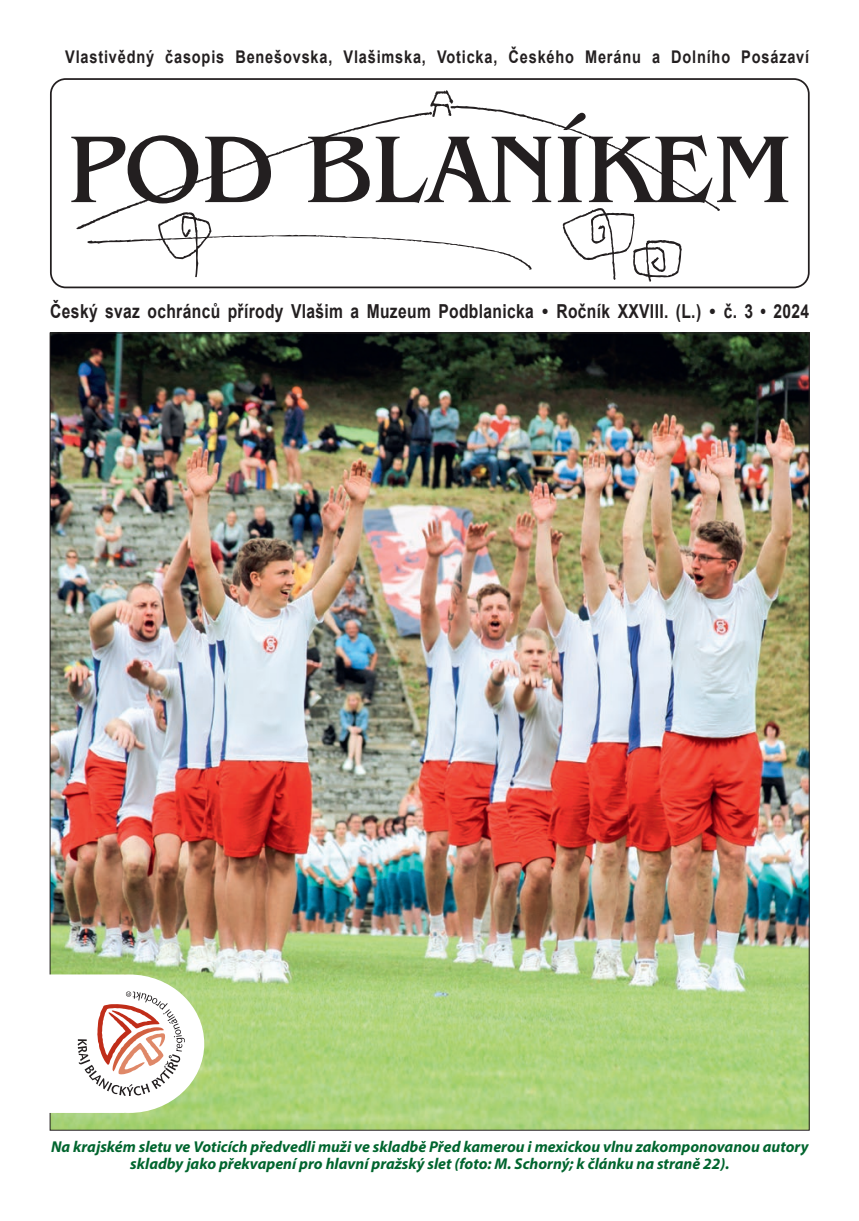
<style>
.page{position:relative;width:859px;height:1221px;background:#fff}
.page>*{position:absolute;margin:0;border:0;box-sizing:border-box;transform-origin:0 0}
.t1{font:700 19.25px "Arial";letter-spacing:.025em;color:#231f20;scale:.81 1}
.t2{font:700 17.5px "Arial";letter-spacing:.055em;color:#231f20;scale:.83 1}
.t3{font:italic 700 15.75px/17.5px "Myriad Pro";color:#00652e;text-align:center}
</style>
<div class="page">
<div style="left:50px;top:78px;width:759px;height:210px;border:2px solid #231f20;border-radius:15px"></div>
<svg style="left:71px;top:90px;width:717px;height:192px"></svg>
<img style="left:52px;top:334px;width:755px;height:794px">
<svg style="left:49px;top:974px;width:155px;height:138px"></svg>
<p class="t2" style="left:65px;top:45px;width:897px">Vlastivědný časopis Benešovska, Vlašimska, Voticka, Českého Meránu a Dolního Posázaví</p>
<p class="t1" style="left:50px;top:297px;width:938px">Český svaz ochránců přírody Vlašim a Muzeum Podblanicka • Ročník XXVIII. (L.) • č. 3 • 2024</p>
<p class="t3" style="left:51px;top:1137px;width:758px">Na krajském sletu ve Voticích předvedli muži ve skladbě Před kamerou i mexickou vlnu zakomponovanou autory skladby jako překvapení pro hlavní pražský slet (foto: M. Schorný; k článku na straně 22).</p>
</div>
